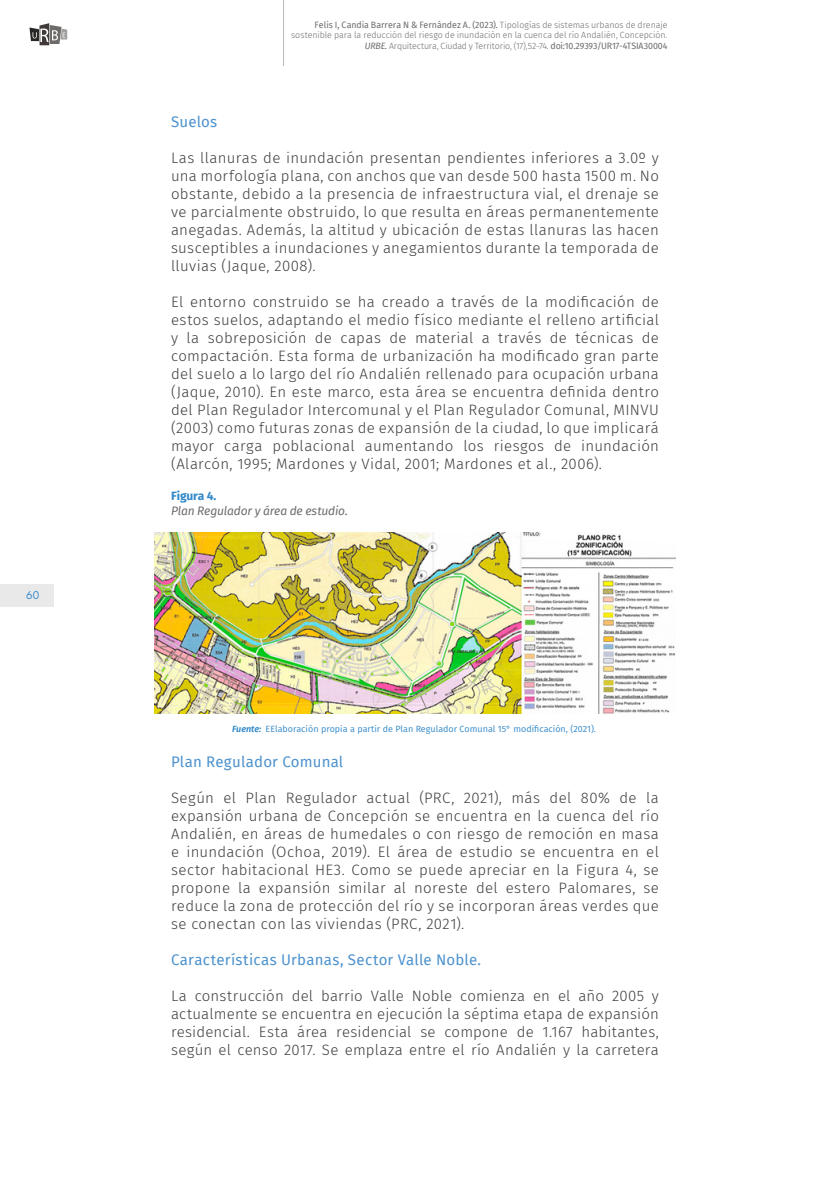
<style>
.page{position:relative;width:830px;height:1191px;background:#fff}
.page>*{position:absolute;margin:0;border:0;box-sizing:border-box;transform-origin:0 0}
.t1{font:300 15px/18px "Fira Sans";letter-spacing:.02em;color:#3e3e3f;text-align:justify}
.t2{font:15px "Fira Sans";letter-spacing:.015em;color:#4d92ce}
.t3{font:italic 12px "Fira Sans";letter-spacing:-.015em;color:#706b6b}
.t4{font:700 12px "Fira Sans";letter-spacing:-.01em;color:#3289c9}
.t5{font:10.5px "Futura Std";color:#3289c9}
.t6{font:300 9px "Fira Sans";letter-spacing:-.005em;color:#706b6b}
.pie_de_foto{font:9px "Fira Sans";color:#3289c9}
.t7{font:9px "Fira Sans";color:#706b6b}
.s1{font-weight:300}
.s2{font-weight:400;font-style:italic}
.s3{font-weight:400}
.s4{font-weight:600;font-style:italic}
</style>
<div class="page">
<div style="left:0;top:584px;width:53px;height:22px;background:#e9e9e9"></div>
<img style="left:154px;top:532px;width:521px;height:181px">
<hr style="left:283px;top:0;width:1px;height:66px;background:#bcbdc0">
<svg style="left:29px;top:23px;width:38px;height:22px"></svg>
<p class="t5" style="left:26px;top:588px;width:14px">60</p>
<p class="t7" style="left:314px;top:18px;width:354px">Felis I, Candia Barrera N &amp; Fernández A. (2023). <span class="s1">Tipologías de sistemas urbanos de drenaje</span></p>
<p class="t6" style="left:291px;top:29px;width:377px">sostenible para la reducción del riesgo de inundación en la cuenca del río Andalién, Concepción.</p>
<p class="t6" style="left:364px;top:40px;width:304px"><span class="s2">URBE.</span> Arquitectura, Ciudad y Territorio, (17),52-74. <span class="s3">doi:10.29393/UR17-4TSIA30004</span></p>
<p class="t2" style="left:171px;top:110px;width:48px">Suelos</p>
<p class="t1" style="left:171px;top:148px;width:489px">Las llanuras de inundación presentan pendientes inferiores a 3.0º y una morfología plana, con anchos que van desde 500 hasta 1500 m. No obstante, debido a la presencia de infraestructura vial, el drenaje se ve parcialmente obstruido, lo que resulta en áreas permanentemente anegadas. Además, la altitud y ubicación de estas llanuras las hacen susceptibles a inundaciones y anegamientos durante la temporada de lluvias (Jaque, 2008).</p>
<p class="t1" style="left:171px;top:292px;width:489px">El entorno construido se ha creado a través de la modificación de estos suelos, adaptando el medio físico mediante el relleno artificial y la sobreposición de capas de material a través de técnicas de compactación. Esta forma de urbanización ha modificado gran parte del suelo a lo largo del río Andalién rellenado para ocupación urbana (Jaque, 2010). En este marco, esta área se encuentra definida dentro del Plan Regulador Intercomunal y el Plan Regulador Comunal, MINVU (2003) como futuras zonas de expansión de la ciudad, lo que implicará mayor carga poblacional aumentando los riesgos de inundación (Alarcón, 1995; Mardones y Vidal, 2001; Mardones et al., 2006).</p>
<p class="t4" style="left:171px;top:486px;width:47px">Figura 4.</p>
<p class="t3" style="left:171px;top:501px;width:178px">Plan Regulador y área de estudio.</p>
<p class="pie_de_foto" style="left:232px;top:722px;width:365px"><span class="s4">Fuente:</span> EElaboración propia a partir de Plan Regulador Comunal 15° modificación, (2021).</p>
<p class="t2" style="left:171px;top:750px;width:174px">Plan Regulador Comunal</p>
<p class="t1" style="left:171px;top:788px;width:489px">Según el Plan Regulador actual (PRC, 2021), más del 80% de la expansión urbana de Concepción se encuentra en la cuenca del río Andalién, en áreas de humedales o con riesgo de remoción en masa e inundación (Ochoa, 2019). El área de estudio se encuentra en el sector habitacional HE3. Como se puede apreciar en la Figura 4, se propone la expansión similar al noreste del estero Palomares, se reduce la zona de protección del río y se incorporan áreas verdes que se conectan con las viviendas (PRC, 2021).</p>
<p class="t2" style="left:171px;top:948px;width:311px">Características Urbanas, Sector Valle Noble.</p>
<p class="t1" style="left:171px;top:986px;width:489px">La construcción del barrio Valle Noble comienza en el año 2005 y actualmente se encuentra en ejecución la séptima etapa de expansión residencial. Esta área residencial se compone de 1.167 habitantes, según el censo 2017. Se emplaza entre el río Andalién y la carretera</p>
</div>
